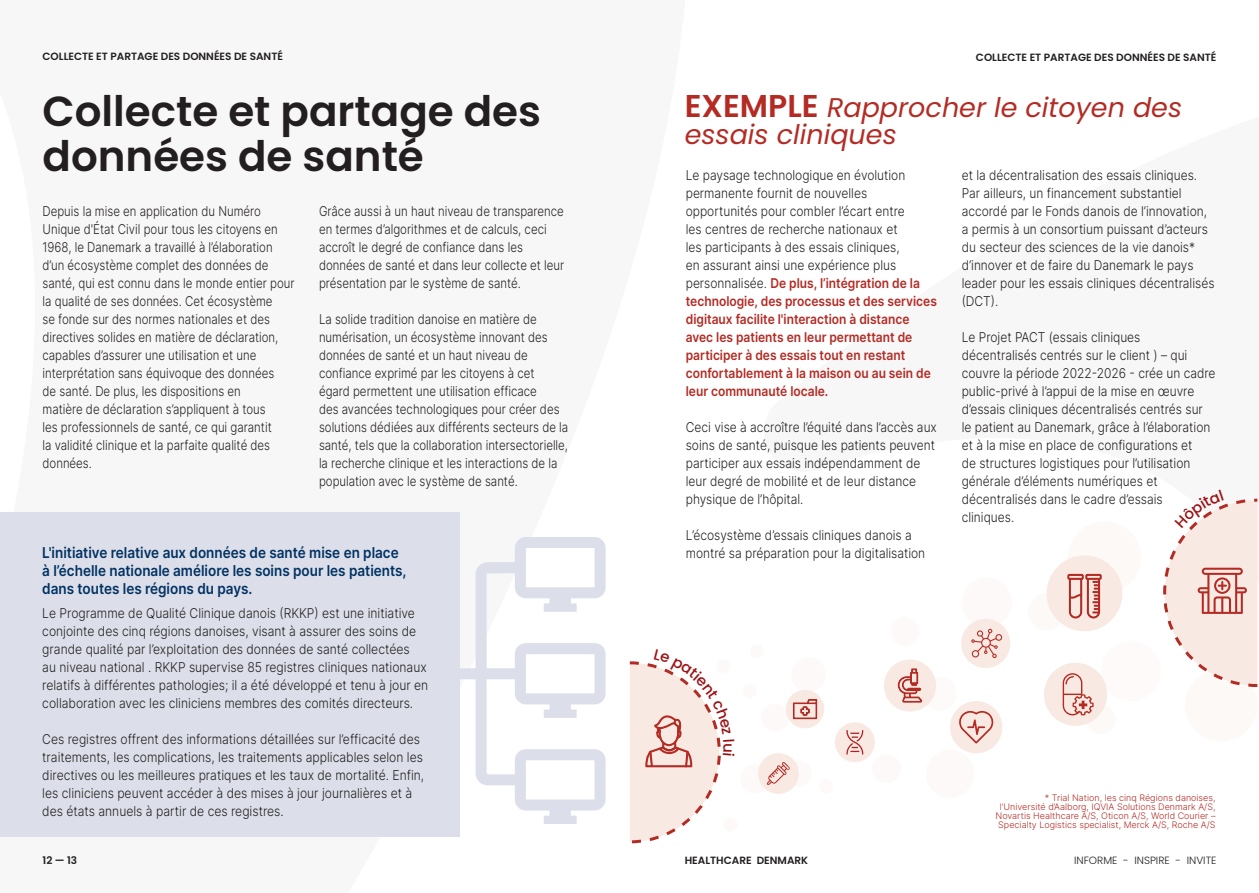
<style>
.page{position:relative;width:1259px;height:893px;background:#fff}
.page>*{position:absolute;margin:0;border:0;box-sizing:border-box;transform-origin:0 0}
.Rubrik_Kapitel{font:600 42px/45px "Poppins";color:#231f20}
.Rubrik_21{font:italic 27px/27px "Poppins";color:#b42b24}
.Brød{font:600 15px/18px "Inter";color:#013263;scale:.9 1}
.Brød-2{font:300 13.5px/18px "Inter";color:#231f20;scale:.85 1}
.Brød-3{font:300 13.5px/18px "Inter";color:#231f20;scale:.89 1}
.Brød-4{font:300 13.5px/18px "Inter";color:#231f20;scale:.9 1}
.Brød-5{font:600 13.5px/18px "Inter";color:#b42b24;scale:.89 1}
.Paginering__footer__header_-_bold{font:600 10.5px "Poppins";color:#231f20}
.t1{font:300 10.5px "Poppins";color:#231f20}
.Brød-6{font:300 9px/9px "Inter";color:#b42b24;text-align:right}
.s1{font-weight:600;font-style:normal;font-size:31.5px}
.s2{font-weight:300;color:#231f20}
</style>
<div class="page">
<svg style="left:459px;top:537px;width:146px;height:287px"></svg>
<div style="left:0;top:512px;width:459px;height:324px;background:#dcdfe9"></div>
<svg style="left:1044px;top:498px;width:214px;height:228px"></svg>
<svg style="left:629px;top:619px;width:381px;height:225px"></svg>
<p class="Paginering__footer__header_-_bold" style="left:43px;top:51px;width:242px">COLLECTE ET PARTAGE DES DONNÉES DE SANTÉ</p>
<p class="Paginering__footer__header_-_bold" style="left:976px;top:51px;width:242px">COLLECTE ET PARTAGE DES DONNÉES DE SANTÉ</p>
<p class="Rubrik_Kapitel" style="left:43px;top:89px;width:500px">Collecte et partage des données de santé</p>
<p class="Brød-2" style="left:43px;top:202px;width:298px">Depuis la mise en application du Numéro Unique d'État Civil pour tous les citoyens en 1968, le Danemark a travaillé à l’élaboration d’un écosystème complet des données de santé, qui est connu dans le monde entier pour la qualité de ses données. Cet écosystème<br>se fonde sur des normes nationales et des directives solides en matière de déclaration, capables d’assurer une utilisation et une interprétation sans équivoque des données<br>de santé. De plus, les dispositions en<br>matière de déclaration s’appliquent à tous<br>les professionnels de santé, ce qui garantit<br>la validité clinique et la parfaite qualité des données.</p>
<p class="Brød-2" style="left:319px;top:202px;width:290px">Grâce aussi à un haut niveau de transparence en termes d’algorithmes et de calculs, ceci accroît le degré de confiance dans les données de santé et dans leur collecte et leur présentation par le système de santé.</p>
<p class="Rubrik_21" style="left:685px;top:94px;width:499px"><span class="s1">EXEMPLE</span> Rapprocher le citoyen des essais cliniques</p>
<p class="Brød-5" style="left:686px;top:166px;width:284px"><span class="s2">Le paysage technologique en évolution permanente fournit de nouvelles opportunités pour combler l’écart entre<br>les centres de recherche nationaux et<br>les participants à des essais cliniques,<br>en assurant ainsi une expérience plus personnalisée.</span> De plus, l’intégration de la technologie, des processus et des services digitaux facilite l'interaction à distance avec les patients en leur permettant de participer à des essais tout en restant confortablement à la maison ou au sein de leur communauté locale.</p>
<p class="Brød-3" style="left:686px;top:418px;width:284px">Ceci vise à accroître l’équité dans l’accès aux soins de santé, puisque les patients peuvent participer aux essais indépendamment de leur degré de mobilité et de leur distance physique de l’hôpital.</p>
<p class="Brød-3" style="left:686px;top:526px;width:271px">L’écosystème d’essais cliniques danois a montré sa préparation pour la digitalisation</p>
<p class="Brød-3" style="left:961px;top:166px;width:285px">et la décentralisation des essais cliniques.<br>Par ailleurs, un financement substantiel accordé par le Fonds danois de l’innovation, a permis à un consortium puissant d’acteurs du secteur des sciences de la vie danois* d’innover et de faire du Danemark le pays leader pour les essais cliniques décentralisés (DCT).</p>
<p class="Brød-3" style="left:961px;top:328px;width:287px">Le Projet PACT (essais cliniques décentralisés centrés sur le client ) – qui couvre la période 2022-2026 - crée un cadre public-privé à l’appui de la mise en œuvre d’essais cliniques décentralisés centrés sur le patient au Danemark, grâce à l’élaboration et à la mise en place de configurations et<br>de structures logistiques pour l’utilisation générale d’éléments numériques et décentralisés dans le cadre d’essais cliniques.</p>
<p class="Brød-2" style="left:319px;top:310px;width:295px">La solide tradition danoise en matière de numérisation, un écosystème innovant des données de santé et un haut niveau de confiance exprimé par les citoyens à cet égard permettent une utilisation efficace<br>des avancées technologiques pour créer des solutions dédiées aux différents secteurs de la santé, tels que la collaboration intersectorielle, la recherche clinique et les interactions de la population avec le système de santé.</p>
<p class="Brød" style="left:42px;top:543px;width:406px">L'initiative relative aux données de santé mise en place à l’échelle nationale améliore les soins pour les patients, dans toutes les régions du pays.</p>
<p class="Brød-4" style="left:42px;top:604px;width:430px">Le Programme de Qualité Clinique danois (RKKP) est une initiative conjointe des cinq régions danoises, visant à assurer des soins de grande qualité par l’exploitation des données de santé collectées<br>au niveau national . RKKP supervise 85 registres cliniques nationaux relatifs à différentes pathologies; il a été développé et tenu à jour en collaboration avec les cliniciens membres des comités directeurs.</p>
<p class="Brød-4" style="left:42px;top:730px;width:426px">Ces registres offrent des informations détaillées sur l’efficacité des traitements, les complications, les traitements applicables selon les directives ou les meilleures pratiques et les taux de mortalité. Enfin, les cliniciens peuvent accéder à des mises à jour journalières et à des états annuels à partir de ces registres.</p>
<p class="Paginering__footer__header_-_bold" style="left:43px;top:854px;width:36px">12 — 13</p>
<p class="Paginering__footer__header_-_bold" style="left:685px;top:854px;width:125px">HEALTHCARE DENMARK</p>
<p class="t1" style="left:1074px;top:854px;width:144px">INFORME - INSPIRE - INVITE</p>
<p class="Brød-6" style="left:995px;top:793px;width:221px">* Trial Nation, les cinq Régions danoises,<br>l’Université d’Aalborg, IQVIA Solutions Denmark A/S, Novartis Healthcare A/S, Oticon A/S, World Courier – Specialty Logistics specialist, Merck A/S, Roche A/S</p>
</div>
